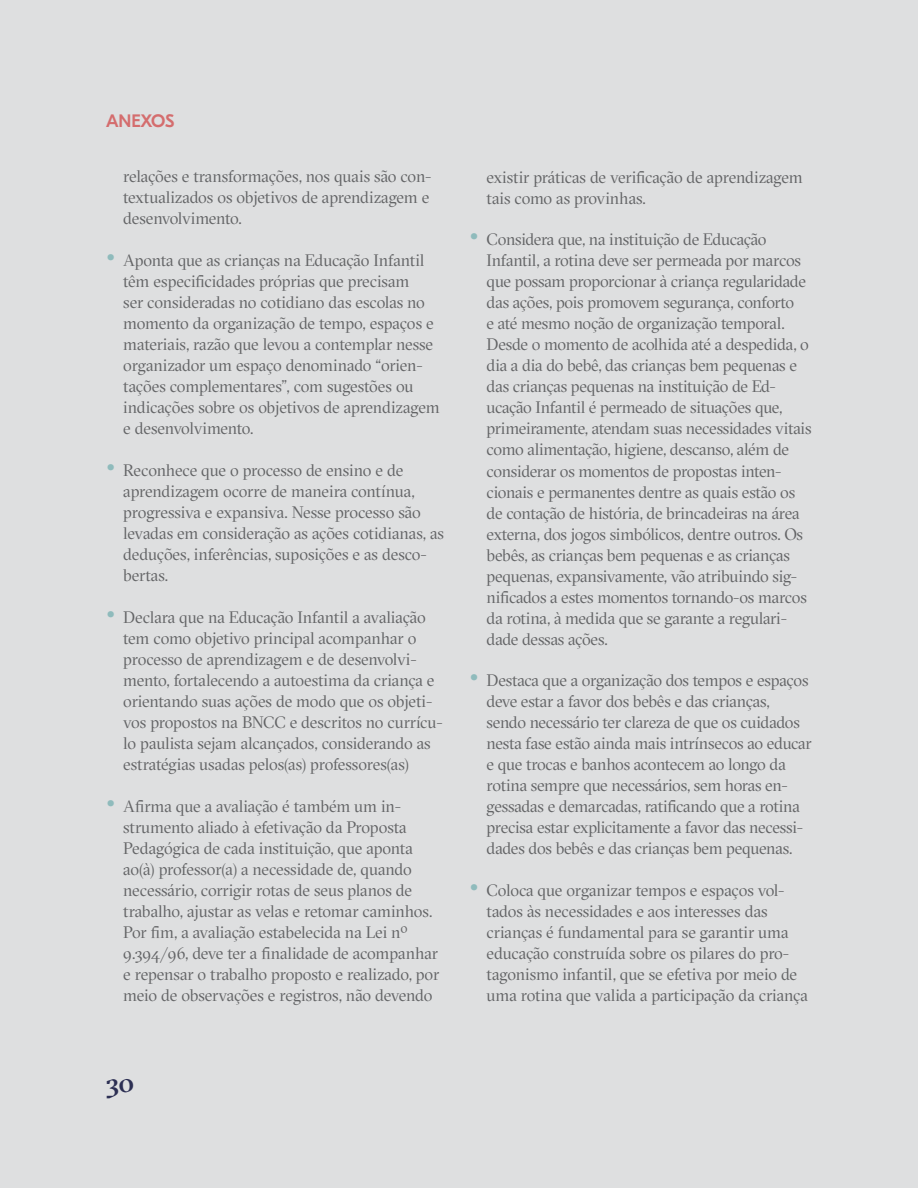
<style>
.page{position:relative;width:918px;height:1188px;background:#dedfe0}
.page>*{position:absolute;margin:0;border:0;box-sizing:border-box;transform-origin:0 0}
.t1{font:500 27px "GT Sectra Fine";color:#2c2f53}
.t2{font:500 18px "GT Eesti Pro Display";letter-spacing:-.015em;color:#d46d6e}
.t3{font:16.5px/21px "GT Sectra Fine";letter-spacing:-.01em;color:#636466}
.s1{font-family:"GT Eesti Pro Display";font-weight:700;font-size:24px;color:#8fbbbc}
</style>
<div class="page">
<p class="t2" style="left:106px;top:111px;width:70px">ANEXOS</p>
<p class="t3" style="left:123px;top:166px;width:310px">relações e transformações, nos quais são con&shy;textualizados os objetivos de aprendizagem e desenvolvimento.</p>
<p class="t3" style="left:123px;top:250px;width:318px;text-indent:-17px"><span class="s1">•</span> Aponta que as crianças na Educação Infantil têm especificidades próprias que precisam<br>ser consideradas no cotidiano das escolas no momento da organização de tempo, espaços e materiais, razão que levou a contemplar nesse organizador um espaço denominado “orien&shy;tações complementares”, com sugestões ou indicações sobre os objetivos de aprendizagem e desenvolvimento.</p>
<p class="t3" style="left:123px;top:460px;width:322px;text-indent:-17px"><span class="s1">•</span> Reconhece que o processo de ensino e de aprendizagem ocorre de maneira contínua, progressiva e expansiva. Nesse processo são levadas em consideração as ações cotidianas, as deduções, inferências, suposições e as desco&shy;bertas.</p>
<p class="t3" style="left:123px;top:607px;width:321px;text-indent:-17px"><span class="s1">•</span> Declara que na Educação Infantil a avaliação tem como objetivo principal acompanhar o processo de aprendizagem e de desenvolvi&shy;mento, fortalecendo a autoestima da criança e orientando suas ações de modo que os objeti&shy;vos propostos na BNCC e descritos no currícu&shy;lo paulista sejam alcançados, considerando as estratégias usadas pelos(as) professores(as)</p>
<p class="t3" style="left:123px;top:796px;width:317px;text-indent:-17px"><span class="s1">•</span> Afirma que a avaliação é também um in&shy;strumento aliado à efetivação da Proposta Pedagógica de cada instituição, que aponta ao(à) professor(a) a necessidade de, quando necessário, corrigir rotas de seus planos de trabalho, ajustar as velas e retomar caminhos.<br>Por fim, a avaliação estabelecida na Lei nº 9.394/96, deve ter a finalidade de acompanhar e repensar o trabalho proposto e realizado, por meio de observações e registros, não devendo</p>
<p class="t3" style="left:487px;top:166px;width:318px">existir práticas de verificação de aprendizagem tais como as provinhas.</p>
<p class="t3" style="left:487px;top:229px;width:326px;text-indent:-17px"><span class="s1">•</span> Considera que, na instituição de Educação Infantil, a rotina deve ser permeada por marcos que possam proporcionar à criança regularidade das ações, pois promovem segurança, conforto<br>e até mesmo noção de organização temporal.<br>Desde o momento de acolhida até a despedida, o dia a dia do bebê, das crianças bem pequenas e das crianças pequenas na instituição de Ed&shy;ucação Infantil é permeado de situações que, primeiramente, atendam suas necessidades vitais como alimentação, higiene, descanso, além de considerar os momentos de propostas inten&shy;cionais e permanentes dentre as quais estão os de contação de história, de brincadeiras na área externa, dos jogos simbólicos, dentre outros. Os bebês, as crianças bem pequenas e as crianças pequenas, expansivamente, vão atribuindo sig&shy;nificados a estes momentos tornando-os marcos da rotina, à medida que se garante a regulari&shy;dade dessas ações.</p>
<p class="t3" style="left:487px;top:670px;width:327px;text-indent:-17px"><span class="s1">•</span> Destaca que a organização dos tempos e espaços deve estar a favor dos bebês e das crianças, sendo necessário ter clareza de que os cuidados nesta fase estão ainda mais intrínsecos ao educar e que trocas e banhos acontecem ao longo da rotina sempre que necessários, sem horas en&shy;gessadas e demarcadas, ratificando que a rotina precisa estar explicitamente a favor das necessi&shy;dades dos bebês e das crianças bem pequenas.</p>
<p class="t3" style="left:487px;top:880px;width:323px;text-indent:-17px"><span class="s1">•</span> Coloca que organizar tempos e espaços vol&shy;tados às necessidades e aos interesses das crianças é fundamental para se garantir uma educação construída sobre os pilares do pro&shy;tagonismo infantil, que se efetiva por meio de uma rotina que valida a participação da criança</p>
<h1 class="t1" style="left:106px;top:1065px;width:29px">30</h1>
</div>
